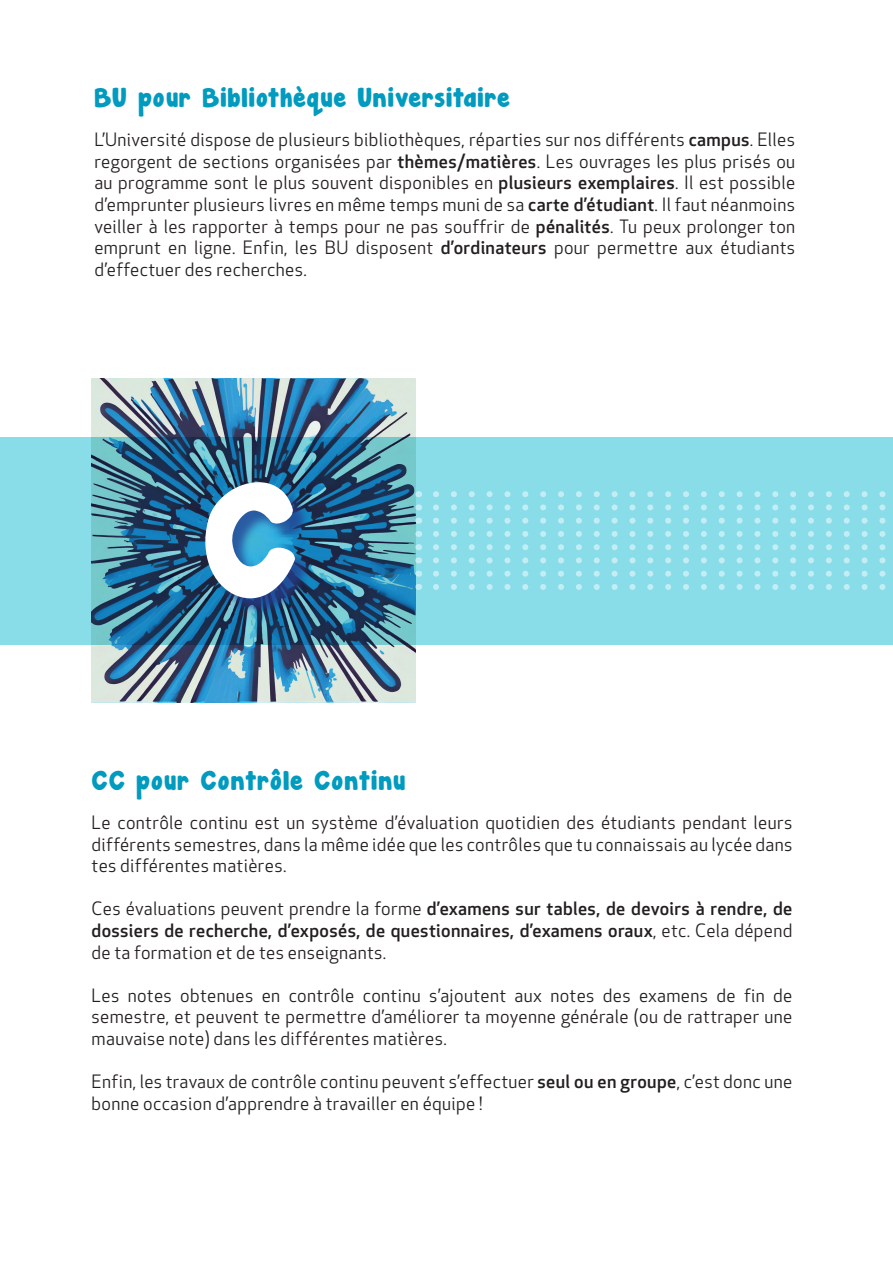
<style>
.page{position:relative;width:893px;height:1263px;background:#fff}
.page>*{position:absolute;margin:0;border:0;box-sizing:border-box;transform-origin:0 0}
.t1{font:143.7px "Janda Manatee Solid";color:#fff}
.t2{font:24px "Janda Manatee Solid";letter-spacing:.05em;color:#009bbf}
.t3{font:18px/21.6px "Apex New";letter-spacing:.02em;color:#231f20;text-align:justify}
.t4{font:500 18px/21.6px "Apex New";letter-spacing:.02em;color:#231f20;text-align:justify}
.s1{font-weight:500}
.s2{font-weight:400}
</style>
<div class="page">
<img style="left:92px;top:379px;width:323px;height:323px">
<svg style="left:0;top:437px;width:893px;height:207px;background:#6bb7c9"></svg>
<svg style="left:436px;top:518px;width:457px;height:6px;background:#96e1eb"></svg>
<svg style="left:436px;top:531px;width:457px;height:6px;background:#97e1eb"></svg>
<svg style="left:436px;top:504px;width:457px;height:6px;background:#96e1eb"></svg>
<svg style="left:436px;top:544px;width:457px;height:6px;background:#97e1eb"></svg>
<svg style="left:436px;top:557px;width:457px;height:6px;background:#96e0eb"></svg>
<svg style="left:436px;top:571px;width:457px;height:6px;background:#96e1eb"></svg>
<svg style="left:436px;top:584px;width:457px;height:6px;background:#97e1eb"></svg>
<svg style="left:436px;top:491px;width:457px;height:6px;background:#97e1eb"></svg>
<div style="left:208px;top:484px;width:105px;height:133px;background:#253f8e;opacity:.75"></div>
<h2 class="t2" style="left:94px;top:81px;width:417px">BU pour Bibliothèque Universitaire</h2>
<p class="t3" style="left:94px;top:129px;width:702px">L’Université dispose de plusieurs bibliothèques, réparties sur nos différents <span class="s1">campus</span>. Elles regorgent de sections organisées par <span class="s1">thèmes/matières</span>. Les ouvrages les plus prisés ou au programme sont le plus souvent disponibles en <span class="s1">plusieurs exemplaires</span>. Il est possible d’emprunter plusieurs livres en même temps muni de sa <span class="s1">carte d’étudiant</span>. Il faut néanmoins veiller à les rapporter à temps pour ne pas souffrir de <span class="s1">pénalités</span>. Tu peux prolonger ton emprunt en ligne. Enfin, les BU disposent <span class="s1">d’ordinateurs</span> pour permettre aux étudiants d’effectuer des recherches.</p>
<h1 class="t1" style="left:201px;top:439px;width:97px">C</h1>
<h2 class="t2" style="left:92px;top:763px;width:315px">CC pour Contrôle Continu</h2>
<p class="t3" style="left:92px;top:812px;width:702px">Le contrôle continu est un système d’évaluation quotidien des étudiants pendant leurs différents semestres, dans la même idée que les contrôles que tu connaissais au lycée dans tes différentes matières.</p>
<p class="t4" style="left:92px;top:898px;width:702px"><span class="s2">Ces évaluations peuvent prendre la forme</span> d’examens sur tables, de devoirs à rendre, de dossiers de recherche, d’exposés, de questionnaires, d’examens oraux<span class="s2">, etc. Cela dépend de ta formation et de tes enseignants.</span></p>
<p class="t3" style="left:92px;top:984px;width:702px">Les notes obtenues en contrôle continu s’ajoutent aux notes des examens de fin de semestre, et peuvent te permettre d’améliorer ta moyenne générale (ou de rattraper une mauvaise note) dans les différentes matières.</p>
<p class="t3" style="left:92px;top:1071px;width:702px">Enfin, les travaux de contrôle continu peuvent s’effectuer <span class="s1">seul ou en groupe</span>, c’est donc une bonne occasion d’apprendre à travailler en équipe !</p>
</div>
